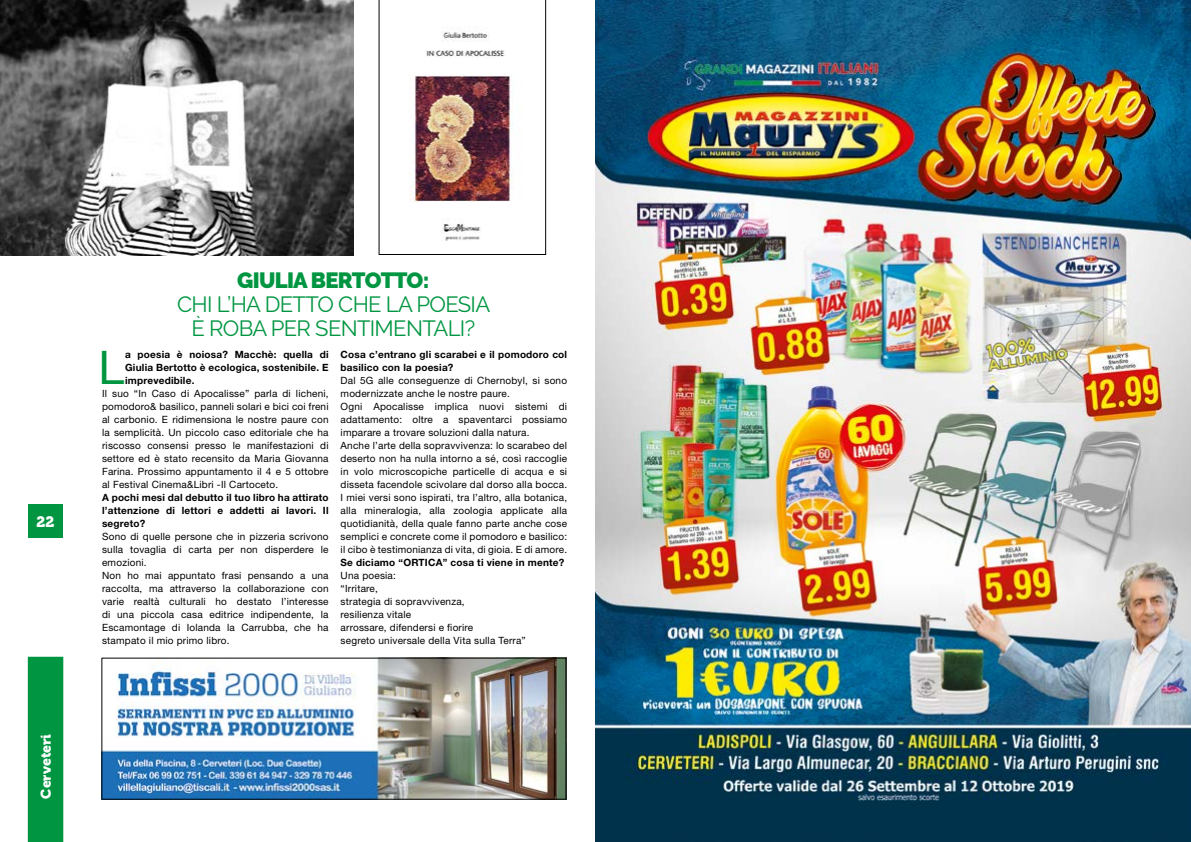
<style>
.page{position:relative;width:1191px;height:842px;background:#fff}
.page>*{position:absolute;margin:0;border:0;box-sizing:border-box;transform-origin:0 0}
.t1{font:46.4px "Helvetica Neue LT Std";color:#009641}
.t2{font:22px/24px "Raleway";letter-spacing:-.03em;color:#009641;text-align:center}
.t3{font:900 22px "Raleway";letter-spacing:-.03em;color:#009641}
.t4{font:15px "Museo 900";color:#fff}
.t5{font:14px "Museo 900";color:#fff}
.t6{font:10px/13px "Helvetica Neue LT Std";letter-spacing:.02em;color:#000}
.t7{font:700 10px/13px "Helvetica Neue LT Std";letter-spacing:.02em;color:#000;text-align:justify}
</style>
<div class="page">
<img style="left:0;top:0;width:353px;height:255px">
<img style="left:595px;top:0;width:596px;height:842px">
<div style="left:28px;top:504px;width:35px;height:34px;background:#009641"></div>
<div style="left:28px;top:657px;width:35px;height:185px;background:#009641"></div>
<img style="left:104px;top:660px;width:460px;height:137px">
<img style="left:378px;top:0;width:168px;height:255px">
<h3 class="t4" style="left:37px;top:513px;width:19px">22</h3>
<h3 class="t5" style="left:38px;top:798px;width:66px;rotate:-90deg">Cerveteri</h3>
<h2 class="t3" style="left:237px;top:268px;width:194px">GIULIA BERTOTTO:</h2>
<h2 class="t2" style="left:177px;top:292px;width:315px">CHI L’HA DETTO CHE LA POESIA<br>È ROBA PER SENTIMENTALI?</h2>
<h1 class="t1" style="left:98px;top:339px;width:27px">L</h1>
<p class="t7" style="left:125px;top:347px;width:205px">a poesia è noiosa? Macchè: quella di Giulia Bertotto è ecologica, sostenibile. E imprevedibile.</p>
<p class="t6" style="left:102px;top:386px;width:228px;text-align:justify">Il suo “In Caso di Apocalisse” parla di licheni, pomodoro&amp; basilico, panneli solari e bici coi freni al carbonio. E ridimensiona le nostre paure con la semplicità. Un piccolo caso editoriale che ha riscosso consensi presso le manifestazioni di settore ed è stato recensito da Maria Giovanna Farina. Prossimo appuntamento il 4 e 5 ottobre al Festival Cinema&amp;Libri -Il Cartoceto.</p>
<p class="t7" style="left:102px;top:490px;width:228px">A pochi mesi dal debutto il tuo libro ha attirato l’attenzione di lettori e addetti ai lavori. Il segreto?</p>
<p class="t6" style="left:102px;top:529px;width:228px">Sono di quelle persone che in pizzeria scrivono sulla tovaglia di carta per non disperdere le emozioni.<br>Non ho mai appuntato frasi pensando a una raccolta, ma attraverso la collaborazione con varie realtà culturali ho destato l’interesse di una piccola casa editrice indipendente, la Escamontage di Iolanda la Carrubba, che ha stampato il mio primo libro.</p>
<p class="t7" style="left:340px;top:347px;width:228px">Cosa c’entrano gli scarabei e il pomodoro col basilico con la poesia?</p>
<p class="t6" style="left:340px;top:373px;width:228px">Dal 5G alle conseguenze di Chernobyl, si sono modernizzate anche le nostre paure.<br>Ogni Apocalisse implica nuovi sistemi di adattamento: oltre a spaventarci possiamo imparare a trovare soluzioni dalla natura.<br>Anche l’arte della sopravvivenza: lo scarabeo del deserto non ha nulla intorno a sé, così raccoglie in volo microscopiche particelle di acqua e si disseta facendole scivolare dal dorso alla bocca.<br>I miei versi sono ispirati, tra l’altro, alla botanica, alla mineralogia, alla zoologia applicate alla quotidianità, della quale fanno parte anche cose semplici e concrete come il pomodoro e basilico: il cibo è testimonianza di vita, di gioia. E di amore.</p>
<p class="t7" style="left:340px;top:555px;width:225px">Se diciamo “ORTICA” cosa ti viene in mente?</p>
<p class="t6" style="left:340px;top:568px;width:187px">Una poesia:<br>“Irritare,<br>strategia di sopravvivenza,<br>resilienza vitale<br>arrossare, difendersi e fiorire<br>segreto universale della Vita sulla Terra”</p>
</div>
